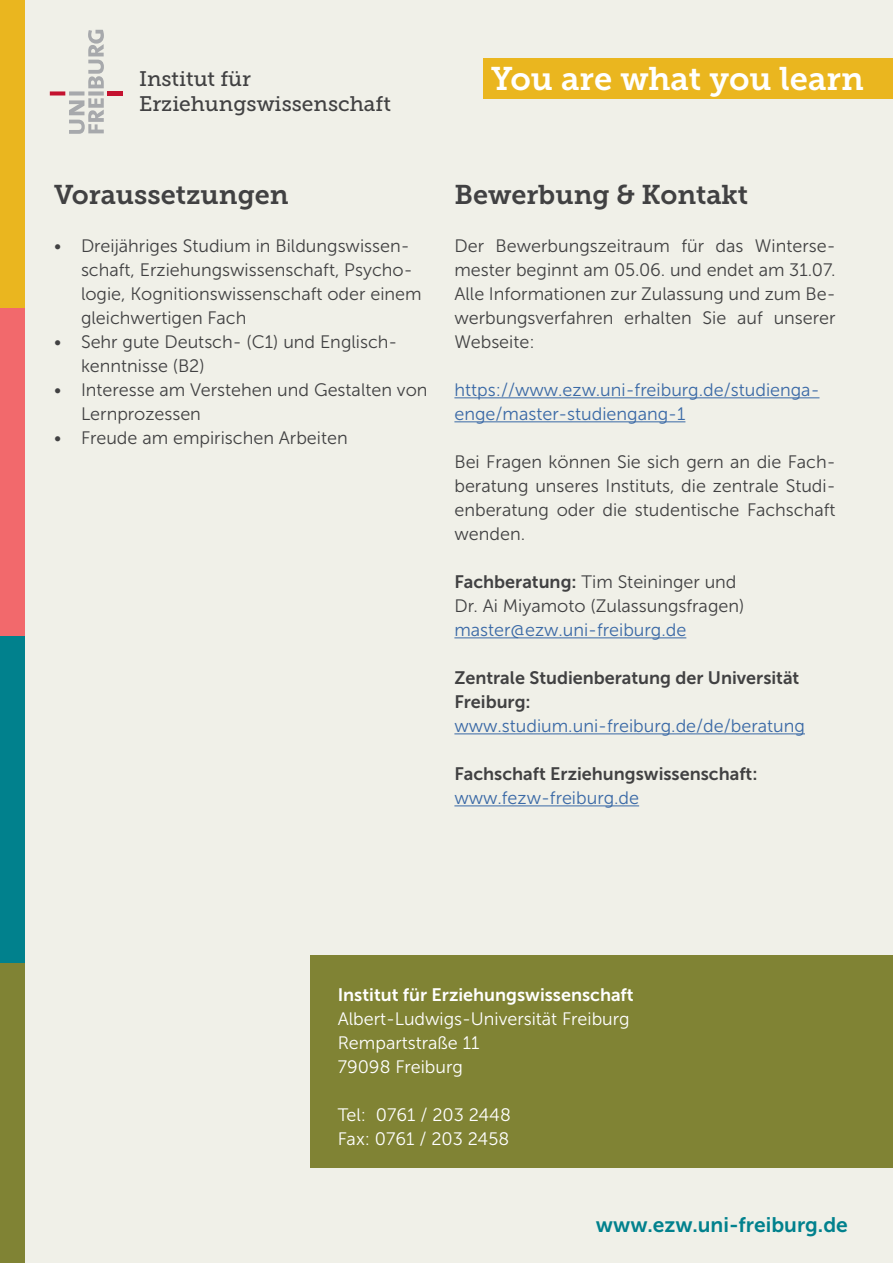
<style>
.page{position:relative;width:893px;height:1263px;background:#f0f0e8}
.page>*{position:absolute;margin:0;border:0;box-sizing:border-box;transform-origin:0 0}
.t1{font:32.55px "Museo Slab 700";color:#fff}
.t2{font:27px "Museo Slab 700";color:#414142}
.t3{font:21px/25.2px "Museo Slab 500";color:#414142}
.t4{font:21px "Museo Sans 700";color:#01818d}
.t5{font:18px/24px "Museo Sans 300";color:#414142}
.t6{font:18px/24px "Museo Sans 300";color:#3a69a6}
.t7{font:18px/24px "Museo Sans 300";color:#fff}
.t8{font:18px/24px "Museo Sans 700";color:#414142}
.t9{font:18px "Museo Sans 700";color:#fff}
.s1{font-family:"Museo Sans 700"}
</style>
<div class="page">
<div style="left:0;top:0;width:25px;height:309px;background:#eab61f"></div>
<div style="left:0;top:309px;width:25px;height:327px;background:#f2696c"></div>
<div style="left:0;top:636px;width:25px;height:328px;background:#01818d"></div>
<div style="left:0;top:964px;width:25px;height:299px;background:#808334"></div>
<svg style="left:69px;top:30px;width:35px;height:104px"></svg>
<hr style="left:108px;top:91px;width:15px;height:4px;background:#c4122f">
<svg style="left:50px;top:91px;width:15px;height:4px"></svg>
<hr style="left:454px;top:397px;width:365px;height:1px;background:#3a69a6">
<hr style="left:454px;top:421px;width:231px;height:1px;background:#3a69a6">
<hr style="left:454px;top:637px;width:232px;height:1px;background:#3a69a6">
<hr style="left:454px;top:733px;width:351px;height:1px;background:#3a69a6">
<hr style="left:454px;top:805px;width:185px;height:1px;background:#3a69a6">
<div style="left:484px;top:58px;width:409px;height:40px;background:#eab61f"></div>
<div style="left:310px;top:955px;width:583px;height:213px;background:#808334"></div>
<p class="t3" style="left:139px;top:66px;width:253px">Institut für<br>Erziehungswissenschaft</p>
<h2 class="t2" style="left:54px;top:179px;width:236px">Voraussetzungen</h2>
<p class="t5" style="left:81px;top:234px;width:342px;text-indent:-27px">• Dreijähriges Studium in Bildungswissen&shy;schaft, Erziehungswissenschaft, Psycho&shy;logie, Kognitionswissenschaft oder einem gleichwertigen Fach</p>
<p class="t5" style="left:81px;top:330px;width:318px;text-indent:-27px">• Sehr gute Deutsch- (C1) und Englisch&shy;kenntnisse (B2)</p>
<p class="t5" style="left:81px;top:378px;width:348px;text-indent:-27px">• Interesse am Verstehen und Gestalten von<br>Lernprozessen</p>
<p class="t5" style="left:54px;top:426px;width:295px">• Freude am empirischen Arbeiten</p>
<h1 class="t1" style="left:491px;top:60px;width:374px">You are what you learn</h1>
<h2 class="t2" style="left:454px;top:179px;width:295px">Bewerbung &amp; Kontakt</h2>
<p class="t5" style="left:454px;top:234px;width:383px;text-align:justify">Der Bewerbungszeitraum für das Winterse&shy;mester beginnt am 05.06. und endet am 31.07.<br>Alle Informationen zur Zulassung und zum Be&shy;werbungsverfahren erhalten Sie auf unserer Webseite:</p>
<p class="t6" style="left:454px;top:378px;width:367px">https://www.ezw.uni-freiburg.de/studienga&shy;enge/master-studiengang-1</p>
<p class="t5" style="left:454px;top:450px;width:383px;text-align:justify">Bei Fragen können Sie sich gern an die Fach&shy;beratung unseres Instituts, die zentrale Studi&shy;enberatung oder die studentische Fachschaft wenden.</p>
<p class="t5" style="left:454px;top:570px;width:291px"><span class="s1">Fachberatung:</span> Tim Steininger und<br>Dr. Ai Miyamoto (Zulassungsfragen)</p>
<p class="t6" style="left:454px;top:618px;width:233px">master@ezw.uni-freiburg.de</p>
<p class="t8" style="left:454px;top:666px;width:346px">Zentrale Studienberatung der Universität<br>Freiburg:</p>
<p class="t6" style="left:454px;top:714px;width:352px">www.studium.uni-freiburg.de/de/beratung</p>
<p class="t8" style="left:454px;top:762px;width:305px">Fachschaft Erziehungswissenschaft:</p>
<p class="t6" style="left:454px;top:786px;width:186px">www.fezw-freiburg.de</p>
<p class="t9" style="left:338px;top:984px;width:297px">Institut für Erziehungswissenschaft</p>
<p class="t7" style="left:338px;top:1007px;width:293px">Albert-Ludwigs-Universität Freiburg<br>Rempartstraße 11<br>79098 Freiburg</p>
<p class="t7" style="left:338px;top:1103px;width:175px">Tel: 0761 / 203 2448<br>Fax: 0761 / 203 2458</p>
<p class="t4" style="left:596px;top:1213px;width:253px">www.ezw.uni-freiburg.de</p>
</div>
